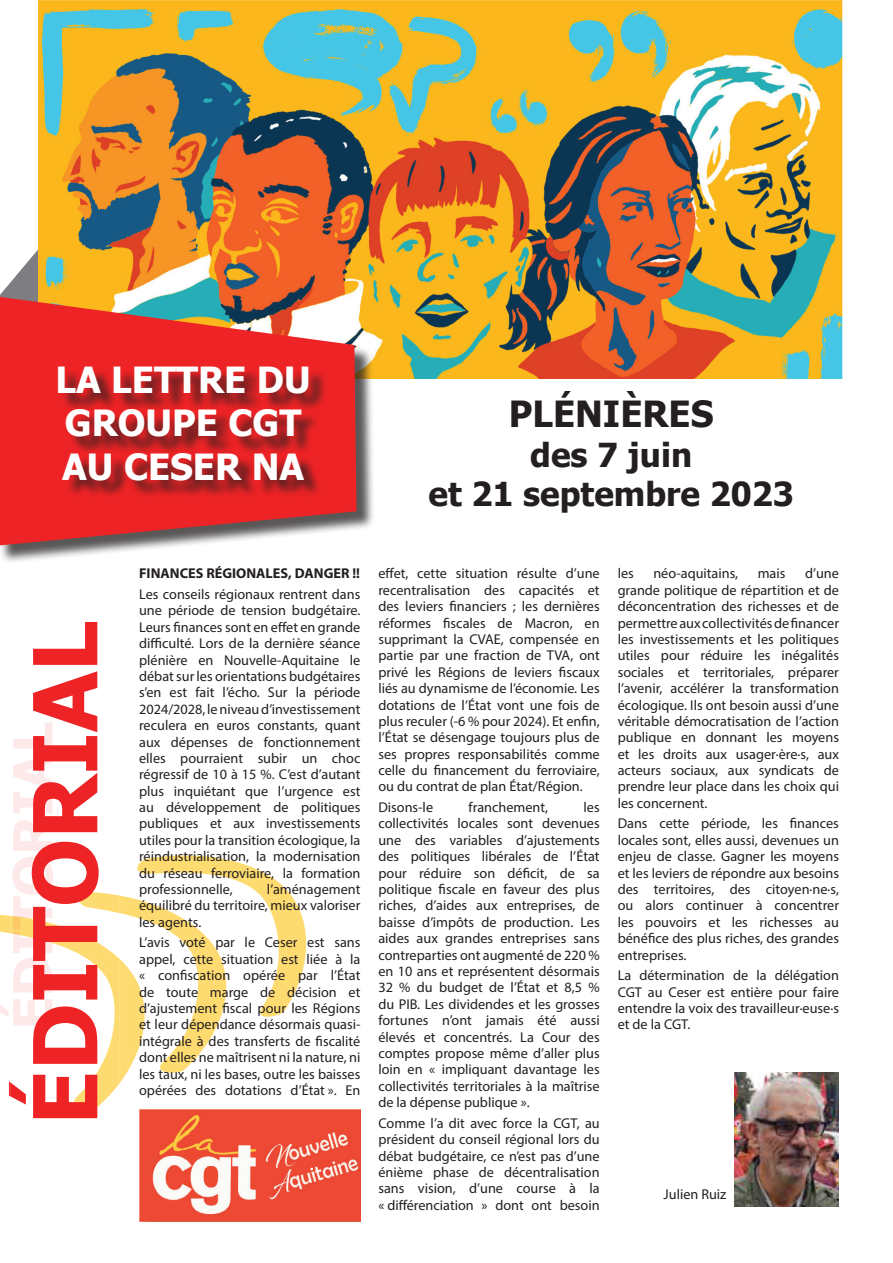
<style>
.page{position:relative;width:893px;height:1263px;background:#fff}
.page>*{position:absolute;margin:0;border:0;box-sizing:border-box;transform-origin:0 0}
.t1{font:700 88.35px "Tahoma";color:#ee2325}
.t2{font:700 54px "Tahoma";color:#ee2325}
.t3{font:700 36px "Tahoma";color:#fff}
.t4{font:700 36px "Tahoma";color:#231f20}
.t5{font:700 33px "Tahoma";color:#231f20}
.t6{font:14.25px/16.4px "Myriad Pro";color:#231f20;text-align:justify}
.t7{font:700 14.25px "Myriad Pro";color:#231f20}
</style>
<div class="page">
<svg style="left:0;top:855px;width:307px;height:253px"></svg>
<svg style="left:0;top:249px;width:38px;height:48px"></svg>
<img style="left:139px;top:1110px;width:221px;height:111px">
<img style="left:38px;top:1px;width:805px;height:378px">
<div style="left:0;top:298px;width:375px;height:266px;background:#231f20;opacity:.75"></div>
<svg style="left:0;top:297px;width:356px;height:248px;fill:#ee2325"></svg>
<div style="left:61px;top:369px;width:266px;height:130px;background:#231f20;opacity:.75"></div>
<div style="left:10px;top:587px;width:110px;height:577px;border:2px solid #fff"></div>
<img style="left:735px;top:1073px;width:103px;height:133px">
<p class="t3" style="left:56px;top:355px;width:257px">LA LETTRE DU</p>
<p class="t3" style="left:65px;top:398px;width:238px">GROUPE CGT</p>
<p class="t3" style="left:62px;top:441px;width:243px">AU CESER NA</p>
<p class="t4" style="left:509px;top:389px;width:206px">PLÉNIÈRES</p>
<p class="t5" style="left:530px;top:432px;width:163px">des 7 juin</p>
<p class="t5" style="left:429px;top:471px;width:367px">et 21 septembre 2023</p>
<p class="t1" style="left:3px;top:1125px;width:505px;rotate:-90deg">ÉDITORIAL</p>
<h2 class="t2" style="left:-5px;top:1030px;width:309px;rotate:-90deg">ÉDITORIAL</h2>
<p class="t7" style="left:139px;top:564px;width:222px">FINANCES RÉGIONALES, DANGER !!</p>
<p class="t6" style="left:139px;top:586px;width:223px">Les conseils régionaux rentrent dans une période de tension budgétaire.<br>Leurs finances sont en effet en grande difficulté. Lors de la dernière séance plénière en Nouvelle-Aquitaine le débat sur les orientations budgétaires s’en est fait l’écho. Sur la période 2024/2028, le niveau d’investissement reculera en euros constants, quant aux dépenses de fonctionnement elles pourraient subir un choc régressif de 10 à 15 %. C’est d’autant plus inquiétant que l’urgence est au développement de politiques publiques et aux investissements utiles pour la transition écologique, la réindustrialisation, la modernisation du réseau ferroviaire, la formation professionnelle,</p>
<p class="t6" style="left:139px;top:881px;width:223px;text-indent:128px">l’aménagement équilibré du territoire, mieux valoriser les agents.</p>
<p class="t6" style="left:139px;top:934px;width:223px">L’avis voté par le Ceser est sans appel, cette situation est liée à la « confiscation opérée par l’État de toute marge de décision et d’ajustement fiscal pour les Régions et leur dépendance désormais quasi&shy;intégrale à des transferts de fiscalité dont elles ne maîtrisent ni la nature, ni les taux, ni les bases, outre les baisses opérées des dotations d’État ». En</p>
<p class="t6" style="left:378px;top:565px;width:223px">effet, cette situation résulte d’une recentralisation des capacités et des leviers financiers ; les dernières réformes fiscales de Macron, en supprimant la CVAE, compensée en partie par une fraction de TVA, ont privé les Régions de leviers fiscaux liés au dynamisme de l’économie. Les dotations de l’État vont une fois de plus reculer (-6 % pour 2024). Et enfin, l’État se désengage toujours plus de ses propres responsabilités comme celle du financement du ferroviaire, ou du contrat de plan État/Région.</p>
<p class="t6" style="left:378px;top:799px;width:56px">Disons-le</p>
<p class="t6" style="left:469px;top:799px;width:81px">franchement,</p>
<p class="t6" style="left:378px;top:799px;width:223px;text-indent:205px">les collectivités locales sont devenues une des variables d’ajustements des politiques libérales de l’État pour réduire son déficit, de sa politique fiscale en faveur des plus riches, d’aides aux entreprises, de baisse d’impôts de production. Les aides aux grandes entreprises sans contreparties ont augmenté de 220 % en 10 ans et représentent désormais 32 % du budget de l’État et 8,5 % du PIB. Les dividendes et les grosses fortunes n’ont jamais été aussi élevés et concentrés. La Cour des comptes propose même d’aller plus loin en « impliquant davantage les collectivités territoriales à la maîtrise de la dépense publique ».</p>
<p class="t6" style="left:378px;top:1114px;width:223px">Comme l’a dit avec force la CGT, au président du conseil régional lors du débat budgétaire, ce n’est pas d’une énième phase de décentralisation sans vision, d’une course à la « différenciation » dont ont besoin</p>
<p class="t6" style="left:618px;top:565px;width:223px;text-indent:187px">d’une grande politique de répartition et de déconcentration des richesses et de permettre aux collectivités de financer les investissements et les politiques utiles pour réduire les inégalités sociales et territoriales, préparer l’avenir, accélérer la transformation écologique. Ils ont besoin aussi d’une véritable démocratisation de l’action publique en donnant les moyens et les droits aux usager·ère·s, aux acteurs sociaux, aux syndicats de prendre leur place dans les choix qui les concernent.</p>
<p class="t6" style="left:618px;top:815px;width:223px">Dans cette période, les finances locales sont, elles aussi, devenues un enjeu de classe. Gagner les moyens et les leviers de répondre aux besoins des territoires, des citoyen·ne·s, ou alors continuer à concentrer les pouvoirs et les richesses au bénéfice des plus riches, des grandes entreprises.</p>
<p class="t6" style="left:618px;top:967px;width:223px">La détermination de la délégation CGT au Ceser est entière pour faire entendre la voix des travailleur·euse·s et de la CGT.</p>
<p class="t6" style="left:618px;top:565px;width:18px">les</p>
<p class="t6" style="left:653px;top:565px;width:86px">néo-aquitains,</p>
<p class="t6" style="left:758px;top:565px;width:29px">mais</p>
<p class="t6" style="left:664px;top:1185px;width:64px">Julien Ruiz</p>
</div>
